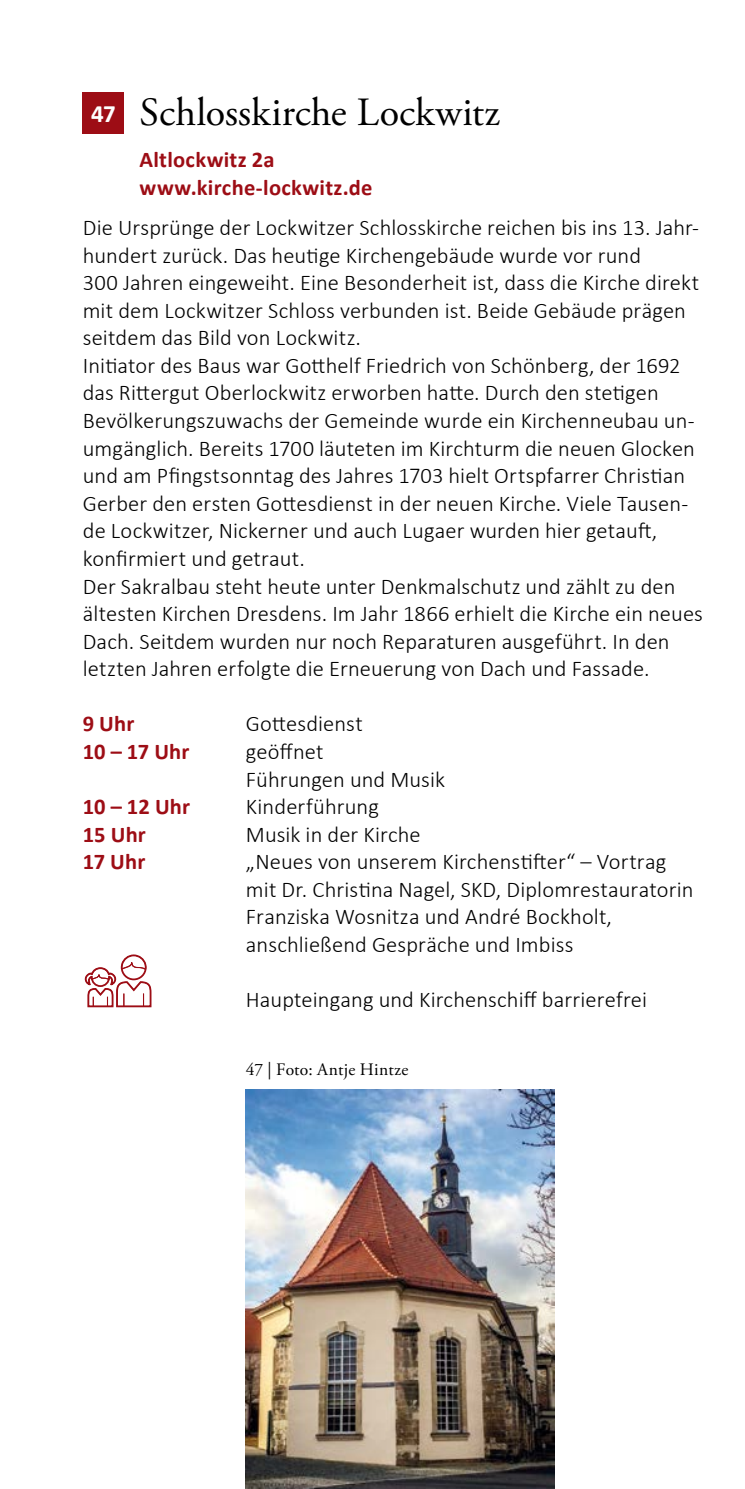
<style>
.page{position:relative;width:745px;height:1489px;background:#fff}
.page>*{position:absolute;margin:0;border:0;box-sizing:border-box;transform-origin:0 0}
.t1{font:40px "Adobe Garamond Pro";letter-spacing:.005em;color:#000}
.Mengentext_ohne_Einzug{font:300 22.5px/27.5px "Calibri";letter-spacing:.005em;color:#000}
.BU{font:300 22.5px/27.5px "Calibri";letter-spacing:.005em;color:#000}
.Adresse{font:700 22.5px "Calibri";letter-spacing:.01em;color:#9d0d15}
.Uhrzeit_Rubinrot{font:700 22.5px "Calibri";letter-spacing:.005em;color:#9d0d15}
.BU-2{font:17.5px "Adobe Garamond Pro";letter-spacing:.01em;color:#000}
.s1{font-family:"Calibri";font-weight:700;font-size:25px;color:#fff}
</style>
<div class="page">
<div style="left:83px;top:92px;width:41px;height:42px;background:#9d0d15"></div>
<img style="left:246px;top:1089px;width:308px;height:399px">
<svg style="left:84px;top:954px;width:68px;height:54px"></svg>
<h3 class="t1" style="left:91px;top:88px;width:410px"><span class="s1">47</span> Schlosskirche Lockwitz</h3>
<p class="Adresse" style="left:139px;top:144px;width:136px">Altlockwitz 2a</p>
<p class="Adresse" style="left:139px;top:171px;width:234px">www.kirche-lockwitz.de</p>
<p class="BU" style="left:83px;top:213px;width:617px">Die Ursprünge der Lockwitzer Schlosskirche reichen bis ins 13. Jahr&shy;hundert zurück. Das heutige Kirchengebäude wurde vor rund<br>300 Jahren eingeweiht. Eine Besonderheit ist, dass die Kirche direkt mit dem Lockwitzer Schloss verbunden ist. Beide Gebäude prägen seitdem das Bild von Lockwitz.</p>
<p class="Mengentext_ohne_Einzug" style="left:83px;top:351px;width:613px">Initiator des Baus war Gotthelf Friedrich von Schönberg, der 1692 das Rittergut Oberlockwitz erworben hatte. Durch den stetigen Bevölkerungszuwachs der Gemeinde wurde ein Kirchenneubau un&shy;umgänglich. Bereits 1700 läuteten im Kirchturm die neuen Glocken und am Pfingstsonntag des Jahres 1703 hielt Ortspfarrer Christian Gerber den ersten Gottesdienst in der neuen Kirche. Viele Tausen&shy;de Lockwitzer, Nickerner und auch Lugaer wurden hier getauft, konfirmiert und getraut.</p>
<p class="Mengentext_ohne_Einzug" style="left:83px;top:572px;width:621px">Der Sakralbau steht heute unter Denkmalschutz und zählt zu den ältesten Kirchen Dresdens. Im Jahr 1866 erhielt die Kirche ein neues Dach. Seitdem wurden nur noch Reparaturen ausgeführt. In den letzten Jahren erfolgte die Erneuerung von Dach und Fassade.</p>
<p class="Uhrzeit_Rubinrot" style="left:83px;top:708px;width:53px">9 Uhr</p>
<p class="Mengentext_ohne_Einzug" style="left:246px;top:710px;width:118px">Gottesdienst</p>
<p class="Uhrzeit_Rubinrot" style="left:83px;top:735px;width:108px">10 – 17 Uhr</p>
<p class="Mengentext_ohne_Einzug" style="left:246px;top:737px;width:79px">geöffnet</p>
<p class="Mengentext_ohne_Einzug" style="left:246px;top:765px;width:200px">Führungen und Musik</p>
<p class="Uhrzeit_Rubinrot" style="left:83px;top:790px;width:109px">10 – 12 Uhr</p>
<p class="Mengentext_ohne_Einzug" style="left:246px;top:792px;width:134px">Kinderführung</p>
<p class="Uhrzeit_Rubinrot" style="left:83px;top:818px;width:65px">15 Uhr</p>
<p class="Mengentext_ohne_Einzug" style="left:246px;top:820px;width:176px">Musik in der Kirche</p>
<p class="Uhrzeit_Rubinrot" style="left:83px;top:845px;width:64px">17 Uhr</p>
<p class="Mengentext_ohne_Einzug" style="left:246px;top:847px;width:449px">„Neues von unserem Kirchenstifter“ – Vortrag mit Dr. Christina Nagel, SKD, Diplomrestauratorin<br>Franziska Wosnitza und André Bockholt,</p>
<p class="Mengentext_ohne_Einzug" style="left:246px;top:930px;width:329px">anschließend Gespräche und Imbiss</p>
<p class="Mengentext_ohne_Einzug" style="left:246px;top:985px;width:402px">Haupteingang und Kirchenschiff barrierefrei</p>
<p class="BU-2" style="left:246px;top:1058px;width:164px">47 | Foto: Antje Hintze</p>
</div>
